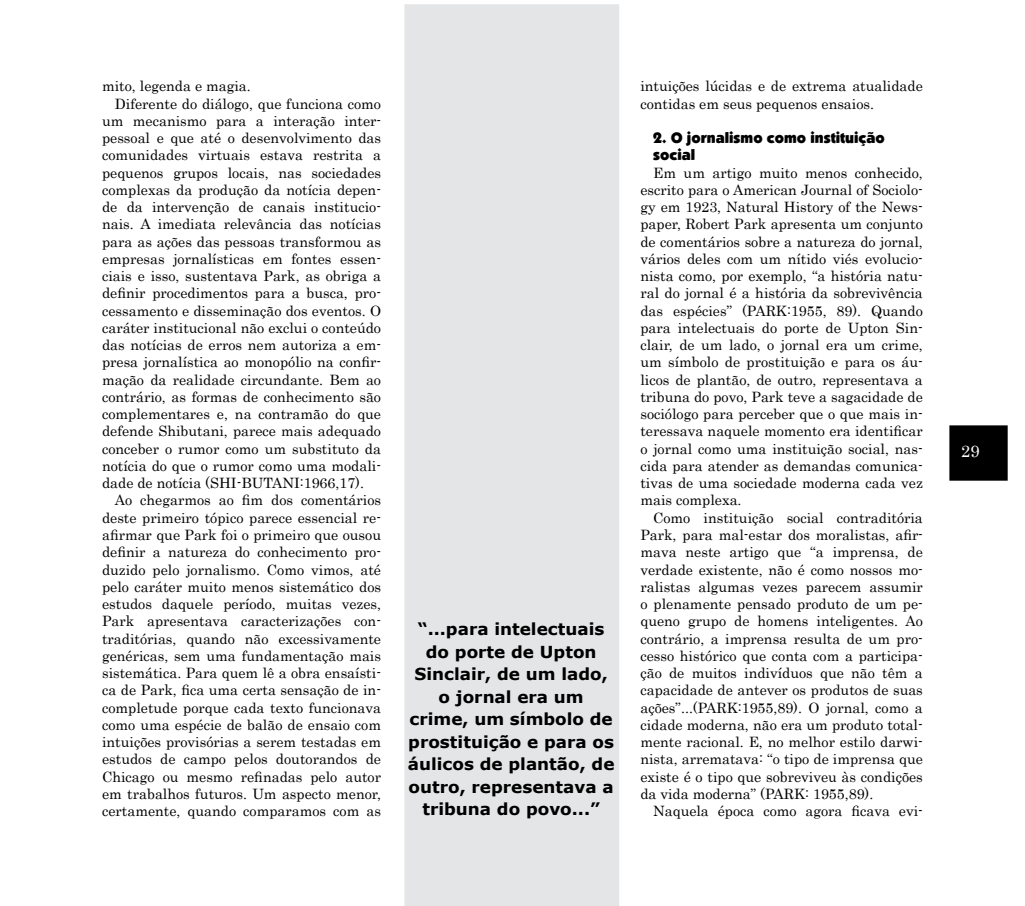
<style>
.page{position:relative;width:1025px;height:906px;background:#fff}
.page>*{position:absolute;margin:0;border:0;box-sizing:border-box;transform-origin:0 0}
.t1{font:700 16.5px/22.5px "Verdana";color:#000;text-align:center}
.t2{font:16.5px "Century";color:#fff}
.t3{font:15px/17.2px "Boulder";color:#000}
.t4{font:14.25px/17.2px "Century";color:#000;text-align:justify}
</style>
<div class="page">
<div style="left:950px;top:426px;width:57px;height:54px;background:#000"></div>
<div style="left:949px;top:425px;width:58px;height:56px;border:2px solid #000"></div>
<div style="left:405px;top:5px;width:213px;height:900px;background:#e4e5e6"></div>
<div style="left:404px;top:4px;width:215px;height:902px;border:2px solid #e4e5e6"></div>
<p class="t4" style="left:102px;top:76px;width:150px">mito, legenda e magia.</p>
<p class="t4" style="left:115px;top:94px;width:268px">Diferente do diálogo, que funciona como</p>
<p class="t4" style="left:102px;top:111px;width:280px">um mecanismo para a interação inter-</p>
<p class="t4" style="left:102px;top:128px;width:280px">pessoal e que até o desenvolvimento das</p>
<p class="t4" style="left:102px;top:145px;width:280px">comunidades virtuais estava restrita a</p>
<p class="t4" style="left:102px;top:163px;width:280px">pequenos grupos locais, nas sociedades</p>
<p class="t4" style="left:102px;top:180px;width:280px">complexas da produção da notícia depen-</p>
<p class="t4" style="left:102px;top:197px;width:280px">de da intervenção de canais institucio-</p>
<p class="t4" style="left:102px;top:214px;width:280px">nais. A imediata relevância das notícias</p>
<p class="t4" style="left:102px;top:232px;width:280px">para as ações das pessoas transformou as</p>
<p class="t4" style="left:102px;top:249px;width:280px">empresas jornalísticas em fontes essen-</p>
<p class="t4" style="left:102px;top:266px;width:280px">ciais e isso, sustentava Park, as obriga a</p>
<p class="t4" style="left:102px;top:283px;width:280px">definir procedimentos para a busca, pro-</p>
<p class="t4" style="left:102px;top:301px;width:280px">cessamento e disseminação dos eventos. O</p>
<p class="t4" style="left:102px;top:318px;width:280px">caráter institucional não exclui o conteúdo</p>
<p class="t4" style="left:102px;top:335px;width:280px">das notícias de erros nem autoriza a em-</p>
<p class="t4" style="left:102px;top:352px;width:280px">presa jornalística ao monopólio na confir-</p>
<p class="t4" style="left:102px;top:370px;width:280px">mação da realidade circundante. Bem ao</p>
<p class="t4" style="left:102px;top:387px;width:280px">contrário, as formas de conhecimento são</p>
<p class="t4" style="left:102px;top:404px;width:280px">complementares e, na contramão do que</p>
<p class="t4" style="left:102px;top:421px;width:280px">defende Shibutani, parece mais adequado</p>
<p class="t4" style="left:102px;top:439px;width:280px">conceber o rumor como um substituto da</p>
<p class="t4" style="left:102px;top:456px;width:280px">notícia do que o rumor como uma modali-</p>
<p class="t4" style="left:102px;top:473px;width:263px">dade de notícia (SHI-BUTANI:1966,17).</p>
<p class="t4" style="left:115px;top:490px;width:268px">Ao chegarmos ao fim dos comentários</p>
<p class="t4" style="left:102px;top:508px;width:280px">deste primeiro tópico parece essencial re-</p>
<p class="t4" style="left:102px;top:525px;width:280px">afirmar que Park foi o primeiro que ousou</p>
<p class="t4" style="left:102px;top:542px;width:280px">definir a natureza do conhecimento pro-</p>
<p class="t4" style="left:102px;top:559px;width:280px">duzido pelo jornalismo. Como vimos, até</p>
<p class="t4" style="left:102px;top:577px;width:280px">pelo caráter muito menos sistemático dos</p>
<p class="t4" style="left:102px;top:594px;width:280px">estudos daquele período, muitas vezes,</p>
<p class="t4" style="left:102px;top:611px;width:280px">Park apresentava caracterizações con-</p>
<p class="t4" style="left:102px;top:628px;width:280px">traditórias, quando não excessivamente</p>
<p class="t4" style="left:102px;top:646px;width:280px">genéricas, sem uma fundamentação mais</p>
<p class="t4" style="left:102px;top:663px;width:280px">sistemática. Para quem lê a obra ensaísti-</p>
<p class="t4" style="left:102px;top:680px;width:280px">ca de Park, fica uma certa sensação de in-</p>
<p class="t4" style="left:102px;top:697px;width:280px">completude porque cada texto funcionava</p>
<p class="t4" style="left:102px;top:715px;width:280px">como uma espécie de balão de ensaio com</p>
<p class="t4" style="left:102px;top:732px;width:280px">intuições provisórias a serem testadas em</p>
<p class="t4" style="left:102px;top:749px;width:280px">estudos de campo pelos doutorandos de</p>
<p class="t4" style="left:102px;top:766px;width:280px">Chicago ou mesmo refinadas pelo autor</p>
<p class="t4" style="left:102px;top:784px;width:280px">em trabalhos futuros. Um aspecto menor,</p>
<p class="t4" style="left:102px;top:801px;width:280px">certamente, quando comparamos com as</p>
<p class="t1" style="left:408px;top:617px;width:208px">“...para intelectuais do porte de Upton<br>Sinclair, de um lado, o jornal era um crime, um símbolo de prostituição e para os áulicos de plantão, de outro, representava a tribuna do povo...”</p>
<p class="t4" style="left:640px;top:76px;width:284px">intuições lúcidas e de extrema atualidade contidas em seus pequenos ensaios.</p>
<p class="t3" style="left:653px;top:129px;width:233px">2. O jornalismo como instituição social</p>
<p class="t4" style="left:640px;top:163px;width:284px;text-indent:13px">Em um artigo muito menos conhecido, escrito para o American Journal of Sociolo&shy;gy em 1923, Natural History of the News&shy;paper, Robert Park apresenta um conjunto de comentários sobre a natureza do jornal, vários deles com um nítido viés evolucio&shy;nista como, por exemplo, “a história natu&shy;ral do jornal é a história da sobrevivência das espécies” (PARK:1955, 89). Quando para intelectuais do porte de Upton Sin&shy;clair, de um lado, o jornal era um crime, um símbolo de prostituição e para os áu&shy;licos de plantão, de outro, representava a tribuna do povo, Park teve a sagacidade de sociólogo para perceber que o que mais in&shy;teressava naquele momento era identificar o jornal como uma instituição social, nas&shy;cida para atender as demandas comunica&shy;tivas de uma sociedade moderna cada vez mais complexa.</p>
<p class="t4" style="left:640px;top:508px;width:284px;text-indent:13px">Como instituição social contraditória Park, para mal-estar dos moralistas, afir&shy;mava neste artigo que “a imprensa, de verdade existente, não é como nossos mo&shy;ralistas algumas vezes parecem assumir o plenamente pensado produto de um pe&shy;queno grupo de homens inteligentes. Ao contrário, a imprensa resulta de um pro&shy;cesso histórico que conta com a participa&shy;ção de muitos indivíduos que não têm a capacidade de antever os produtos de suas ações”...(PARK:1955,89). O jornal, como a cidade moderna, não era um produto total&shy;mente racional. E, no melhor estilo darwi&shy;nista, arrematava: “o tipo de imprensa que existe é o tipo que sobreviveu às condições da vida moderna” (PARK: 1955,89).</p>
<p class="t4" style="left:653px;top:800px;width:271px">Naquela época como agora ficava evi-</p>
<p class="t2" style="left:961px;top:437px;width:20px">29</p>
</div>
